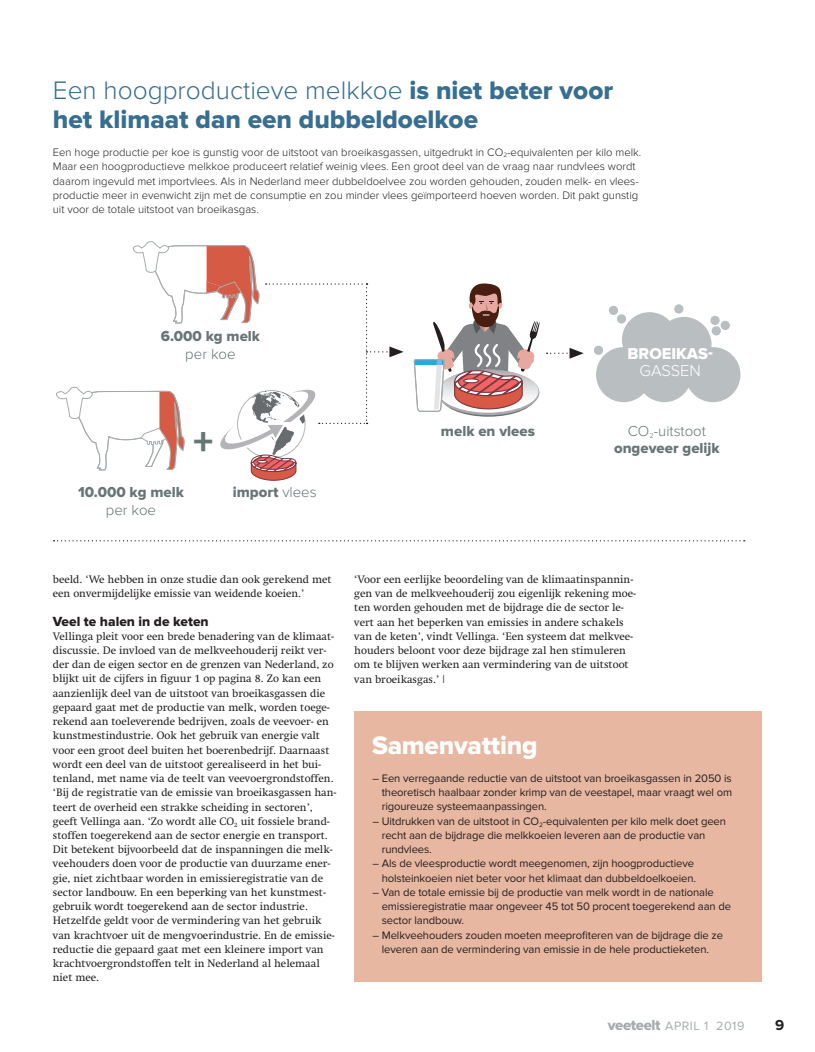
<style>
.page{position:relative;width:815px;height:1052px;background:#fff}
.page>*{position:absolute;margin:0;border:0;box-sizing:border-box;transform-origin:0 0}
.t1{font:40px "Proxima Nova Extrabld";color:#687575}
.t2{font:300 26.25px "Proxima Nova";color:#386e8f}
.t3{font:26.25px "Proxima Nova Extrabld";color:#386e8f}
.t4{font:26.25px "Proxima Nova Extrabld";letter-spacing:-.01em;color:#fff}
.t5{font:16.25px "Proxima Nova Extrabld";color:#fff}
.t6{font:300 16.25px "Proxima Nova";color:#fff}
.t7{font:15px "Proxima Nova Extrabld";color:#687575}
.t8{font:300 15px "Proxima Nova";color:#687575}
.t9{font:700 15px "Proxima Nova";color:#231f20}
.t10{font:13.75px "Proxima Nova Extrabld";color:#231f20}
.t11{font:12.5px "Proxima Nova";letter-spacing:.04em;color:#a6acac}
.t12{font:11.25px/14.2px "Proxima Nova";letter-spacing:-.01em;color:#231f20}
.t13{font:300 11.25px/14.2px "Proxima Nova";color:#231f20}
.t14{font:11px/14.2px "Swift LT Pro";color:#231f20}
.s1{font-family:"Proxima Nova Extrabld";font-weight:400}
.s2{font-family:"Proxima Nova";font-weight:300}
.s3{font-family:"Univers LT Pro 45";font-weight:300}
.s4{font-family:"Proxima Nova Extrabld";font-size:15px}
</style>
<div class="page">
<div style="left:354px;top:711px;width:407px;height:270px;background:#e8b7a2"></div>
<div style="left:621px;top:312px;width:56px;height:55px;background:#b9bec0;border-radius:50%"></div>
<div style="left:656px;top:317px;width:55px;height:55px;background:#b9bec0;border-radius:50%"></div>
<div style="left:674px;top:304px;width:9px;height:9px;background:#b9bec0;border-radius:50%"></div>
<div style="left:616px;top:314px;width:10px;height:9px;background:#b9bec0;border-radius:50%"></div>
<div style="left:608px;top:306px;width:10px;height:9px;background:#b9bec0;border-radius:50%"></div>
<div style="left:711px;top:326px;width:9px;height:9px;background:#b9bec0;border-radius:50%"></div>
<div style="left:720px;top:321px;width:9px;height:9px;background:#b9bec0;border-radius:50%"></div>
<div style="left:710px;top:316px;width:9px;height:9px;background:#b9bec0;border-radius:50%"></div>
<div style="left:593px;top:346px;width:10px;height:9px;background:#b9bec0;border-radius:50%"></div>
<div style="left:685px;top:347px;width:55px;height:55px;background:#b9bec0;border-radius:50%"></div>
<div style="left:636px;top:347px;width:55px;height:55px;background:#b9bec0;border-radius:50%"></div>
<div style="left:596px;top:347px;width:55px;height:55px;background:#b9bec0;border-radius:50%"></div>
<svg style="left:56px;top:241px;width:347px;height:240px"></svg>
<svg style="left:546px;top:348px;width:37px;height:11px"></svg>
<svg style="left:440px;top:373px;width:96px;height:44px"></svg>
<svg style="left:437px;top:369px;width:102px;height:46px"></svg>
<svg style="left:413px;top:283px;width:126px;height:129px"></svg>
<svg style="left:463px;top:379px;width:15px;height:4px"></svg>
<div style="left:463px;top:378px;width:16px;height:5px;border:1px solid #7e353e;border-radius:50%"></div>
<svg style="left:53px;top:540px;width:691px;height:1px"></svg>
<h2 class="t2" style="left:53px;top:75px;width:562px">Een hoogproductieve melkkoe <span class="s1">is niet beter voor</span></h2>
<h2 class="t3" style="left:53px;top:104px;width:426px">het klimaat dan een dubbeldoelkoe</h2>
<p class="t13" style="left:53px;top:145px;width:590px">Een hoge productie per koe is gunstig voor de uitstoot van broeikasgassen, uitgedrukt in CO<sub>2</sub>-equivalenten per kilo melk.<br>Maar een hoogproductieve melkkoe produceert relatief weinig vlees. Een groot deel van de vraag naar rundvlees wordt daarom ingevuld met importvlees. Als in Nederland meer dubbeldoelvee zou worden gehouden, zouden melk- en vlees&shy;productie meer in evenwicht zijn met de consumptie en zou minder vlees geïmporteerd hoeven worden. Dit pakt gunstig uit voor de totale uitstoot van broeikasgas.</p>
<h3 class="t7" style="left:161px;top:328px;width:101px">6.000 kg melk</h3>
<h3 class="t8" style="left:185px;top:345px;width:52px">per koe</h3>
<h1 class="t1" style="left:193px;top:419px;width:22px">+</h1>
<h3 class="t7" style="left:78px;top:484px;width:107px">10.000 kg melk</h3>
<h3 class="t8" style="left:106px;top:501px;width:52px">per koe</h3>
<h3 class="t7" style="left:233px;top:484px;width:85px">import <span class="s2">vlees</span></h3>
<h3 class="t7" style="left:441px;top:422px;width:95px">melk en vlees</h3>
<h3 class="t5" style="left:627px;top:345px;width:87px">BROEIKAS-</h3>
<h3 class="t6" style="left:639px;top:361px;width:63px">GASSEN</h3>
<h3 class="t8" style="left:627px;top:422px;width:80px">CO<sub>2</sub>-uitstoot</h3>
<h3 class="t7" style="left:614px;top:439px;width:107px">ongeveer gelijk</h3>
<p class="t14" style="left:53px;top:572px;width:280px">beeld. ‘We hebben in onze studie dan ook gerekend met een onvermĳdelĳke emissie van weidende koeien.’</p>
<p class="t10" style="left:53px;top:613px;width:157px">Veel te halen in de keten</p>
<p class="t14" style="left:53px;top:629px;width:285px">Vellinga pleit voor een brede benadering van de klimaat&shy;discussie. De invloed van de melkveehouderĳ reikt ver&shy;der dan de eigen sector en de grenzen van Nederland, zo blĳkt uit de cĳfers in figuur 1 op pagina 8. Zo kan een aanzienlĳk deel van de uitstoot van broeikasgassen die gepaard gaat met de productie van melk, worden toege&shy;rekend aan toeleverende bedrĳven, zoals de veevoer- en kunstmestindustrie. Ook het gebruik van energie valt voor een groot deel buiten het boerenbedrĳf. Daarnaast wordt een deel van de uitstoot gerealiseerd in het bui&shy;tenland, met name via de teelt van veevoergrondstoffen. ‘Bĳ de registratie van de emissie van broeikasgassen han&shy;teert de overheid een strakke scheiding in sectoren’, geeft Vellinga aan. ‘Zo wordt alle CO<sub>2</sub> uit fossiele brand&shy;stoffen toegerekend aan de sector energie en transport.<br>Dit betekent bĳvoorbeeld dat de inspanningen die melk&shy;veehouders doen voor de productie van duurzame ener&shy;gie, niet zichtbaar worden in emissieregistratie van de sector landbouw. En een beperking van het kunstmest&shy;gebruik wordt toegerekend aan de sector industrie.<br>Hetzelfde geldt voor de vermindering van het gebruik van krachtvoer uit de mengvoerindustrie. En de emissie&shy;reductie die gepaard gaat met een kleinere import van krachtvoergrondstoffen telt in Nederland al helemaal niet mee.</p>
<p class="t14" style="left:354px;top:572px;width:283px">‘Voor een eerlĳke beoordeling van de klimaatinspannin&shy;gen van de melkveehouderĳ zou eigenlĳk rekening moe&shy;ten worden gehouden met de bĳdrage die de sector le&shy;vert aan het beperken van emissies in andere schakels van de keten’, vindt Vellinga. ‘Een systeem dat melkvee&shy;houders beloont voor deze bĳdrage zal hen stimuleren om te blĳven werken aan vermindering van de uitstoot van broeikasgas.’ <span class="s3">l</span></p>
<h2 class="t4" style="left:372px;top:730px;width:167px">Samenvatting</h2>
<p class="t12" style="left:381px;top:771px;width:352px;text-align:justify;text-indent:-9px">– Een verregaande reductie van de uitstoot van broeikasgassen in 2050 is theoretisch haalbaar zonder krimp van de veestapel, maar vraagt wel om rigoureuze systeemaanpassingen.</p>
<p class="t12" style="left:381px;top:814px;width:346px;text-indent:-9px">– Uitdrukken van de uitstoot in CO<sub>2</sub>-equivalenten per kilo melk doet geen recht aan de bijdrage die melkkoeien leveren aan de productie van rundvlees.</p>
<p class="t12" style="left:372px;top:856px;width:325px;text-align:right">– Als de vleesproductie wordt meegenomen, zijn hoogproductieve holsteinkoeien niet beter voor het klimaat dan dubbeldoelkoeien.</p>
<p class="t12" style="left:381px;top:885px;width:351px;text-indent:-9px">– Van de totale emissie bij de productie van melk wordt in de nationale emissieregistratie maar ongeveer 45 tot 50 procent toegerekend aan de sector landbouw.</p>
<p class="t12" style="left:372px;top:928px;width:352px;text-align:center">– Melkveehouders zouden moeten meeprofiteren van de bijdrage die ze leveren aan de vermindering van emissie in de hele productieketen.</p>
<p class="t11" style="left:607px;top:1018px;width:138px"><span class="s4">veeteelt</span> APRIL 1 2019</p>
<h3 class="t9" style="left:775px;top:1016px;width:11px">9</h3>
</div>
